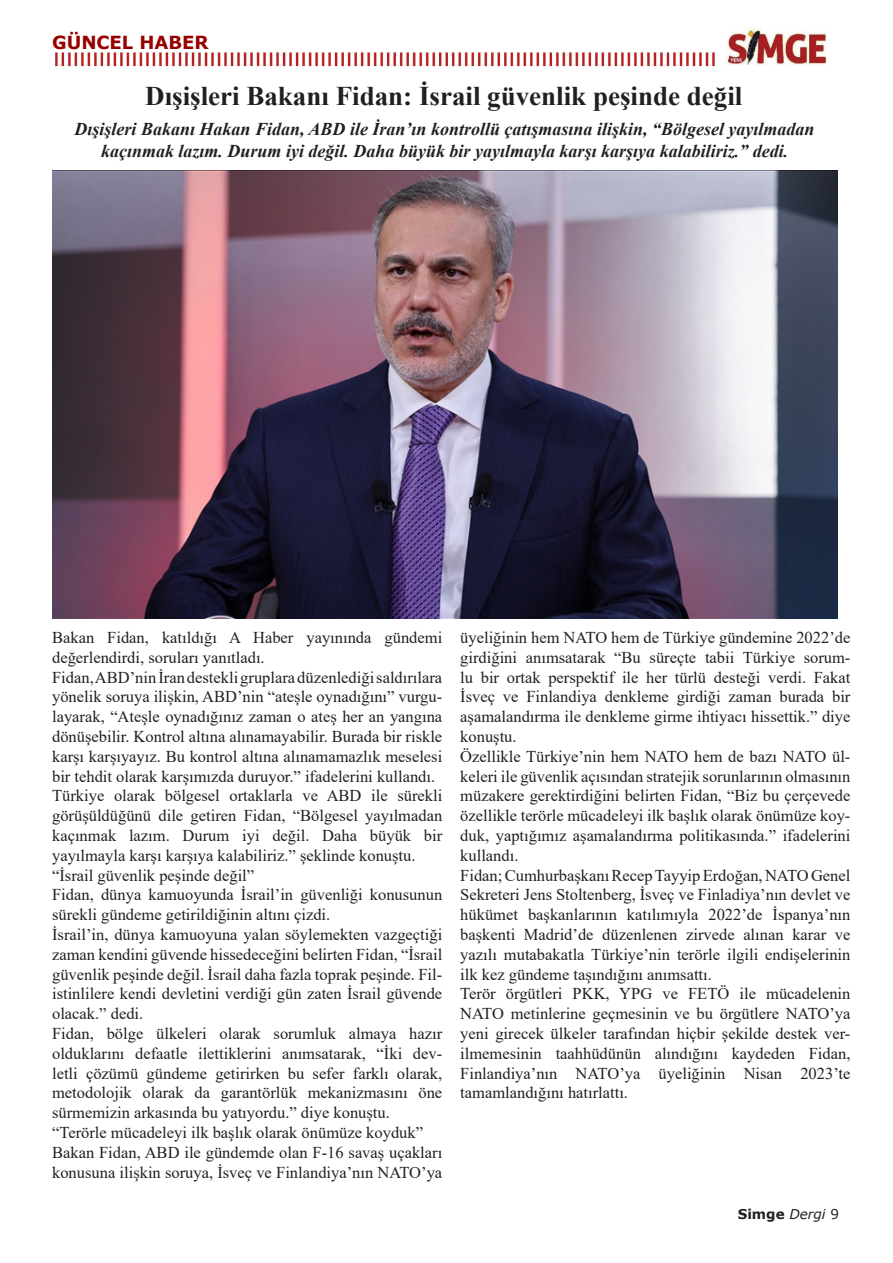
<style>
.page{position:relative;width:893px;height:1263px;background:#fff}
.page>*{position:absolute;margin:0;border:0;box-sizing:border-box;transform-origin:0 0}
.t1{font:700 27px "Times New Roman";color:#231f20}
.t2{font:italic 700 18px/21.6px "Times New Roman";color:#231f20;text-align:center}
.t3{font:700 18px "Verdana";color:#980000}
.t4{font:16.5px/19.8px "Times New Roman";color:#231f20;text-align:justify}
.t5{font:700 13.5px "Verdana";color:#231f20}
.s1{font-weight:400;font-style:italic}
.s2{font-weight:400}
</style>
<div class="page">
<img style="left:55px;top:28px;width:772px;height:39px">
<img style="left:52px;top:171px;width:785px;height:448px">
<p class="t3" style="left:52px;top:30px;width:158px">GÜNCEL HABER</p>
<p class="t1" style="left:145px;top:77px;width:599px">Dışişleri Bakanı Fidan: İsrail güvenlik peşinde değil</p>
<p class="t2" style="left:75px;top:118px;width:741px">Dışişleri Bakanı Hakan Fidan, ABD ile İran’ın kontrollü çatışmasına ilişkin, “Bölgesel yayılmadan kaçınmak lazım. Durum iyi değil. Daha büyük bir yayılmayla karşı karşıya kalabiliriz.” dedi.</p>
<p class="t4" style="left:52px;top:627px;width:392px">Bakan Fidan, katıldığı A Haber yayınında gündemi değerlendirdi, soruları yanıtladı.</p>
<p class="t4" style="left:52px;top:667px;width:392px">Fidan, ABD’nin İran destekli gruplara düzenlediği saldırılara yönelik soruya ilişkin, ABD’nin “ateşle oynadığını” vurgu&shy;layarak, “Ateşle oynadığınız zaman o ateş her an yangına dönüşebilir. Kontrol altına alınamayabilir. Burada bir riskle karşı karşıyayız. Bu kontrol altına alınamamazlık meselesi bir tehdit olarak karşımızda duruyor.” ifadelerini kullandı.</p>
<p class="t4" style="left:52px;top:785px;width:392px">Türkiye olarak bölgesel ortaklarla ve ABD ile sürekli görüşüldüğünü dile getiren Fidan, “Bölgesel yayılmadan kaçınmak lazım. Durum iyi değil. Daha büyük bir yayılmayla karşı karşıya kalabiliriz.” şeklinde konuştu.</p>
<p class="t4" style="left:52px;top:865px;width:204px">“İsrail güvenlik peşinde değil”</p>
<p class="t4" style="left:52px;top:884px;width:392px">Fidan, dünya kamuoyunda İsrail’in güvenliği konusunun sürekli gündeme getirildiğinin altını çizdi.</p>
<p class="t4" style="left:52px;top:924px;width:392px">İsrail’in, dünya kamuoyuna yalan söylemekten vazgeçtiği zaman kendini güvende hissedeceğini belirten Fidan, “İsrail güvenlik peşinde değil. İsrail daha fazla toprak peşinde. Fil&shy;istinlilere kendi devletini verdiği gün zaten İsrail güvende olacak.” dedi.</p>
<p class="t4" style="left:52px;top:1023px;width:392px">Fidan, bölge ülkeleri olarak sorumluk almaya hazır olduklarını defaatle ilettiklerini anımsatarak, “İki dev&shy;letli çözümü gündeme getirirken bu sefer farklı olarak, metodolojik olarak da garantörlük mekanizmasını öne sürmemizin arkasında bu yatıyordu.” diye konuştu.</p>
<p class="t4" style="left:52px;top:1122px;width:372px">“Terörle mücadeleyi ilk başlık olarak önümüze koyduk”</p>
<p class="t4" style="left:52px;top:1142px;width:392px">Bakan Fidan, ABD ile gündemde olan F-16 savaş uçakları konusuna ilişkin soruya, İsveç ve Finlandiya’nın NATO’ya</p>
<p class="t4" style="left:460px;top:627px;width:392px">üyeliğinin hem NATO hem de Türkiye gündemine 2022’de girdiğini anımsatarak “Bu süreçte tabii Türkiye sorum&shy;lu bir ortak perspektif ile her türlü desteği verdi. Fakat İsveç ve Finlandiya denkleme girdiği zaman burada bir aşamalandırma ile denkleme girme ihtiyacı hissettik.” diye konuştu.</p>
<p class="t4" style="left:460px;top:746px;width:392px">Özellikle Türkiye’nin hem NATO hem de bazı NATO ül&shy;keleri ile güvenlik açısından stratejik sorunlarının olmasının müzakere gerektirdiğini belirten Fidan, “Biz bu çerçevede özellikle terörle mücadeleyi ilk başlık olarak önümüze koy&shy;duk, yaptığımız aşamalandırma politikasında.” ifadelerini kullandı.</p>
<p class="t4" style="left:460px;top:865px;width:392px">Fidan; Cumhurbaşkanı Recep Tayyip Erdoğan, NATO Genel Sekreteri Jens Stoltenberg, İsveç ve Finladiya’nın devlet ve hükümet başkanlarının katılımıyla 2022’de İspanya’nın başkenti Madrid’de düzenlenen zirvede alınan karar ve yazılı mutabakatla Türkiye’nin terörle ilgili endişelerinin ilk kez gündeme taşındığını anımsattı.</p>
<p class="t4" style="left:460px;top:983px;width:392px">Terör örgütleri PKK, YPG ve FETÖ ile mücadelenin NATO metinlerine geçmesinin ve bu örgütlere NATO’ya yeni girecek ülkeler tarafından hiçbir şekilde destek ver&shy;ilmemesinin taahhüdünün alındığını kaydeden Fidan, Finlandiya’nın NATO’ya üyeliğinin Nisan 2023’te tamamlandığını hatırlattı.</p>
<p class="t5" style="left:738px;top:1205px;width:103px">Simge <span class="s1">Dergi</span> <span class="s2">9</span></p>
</div>
